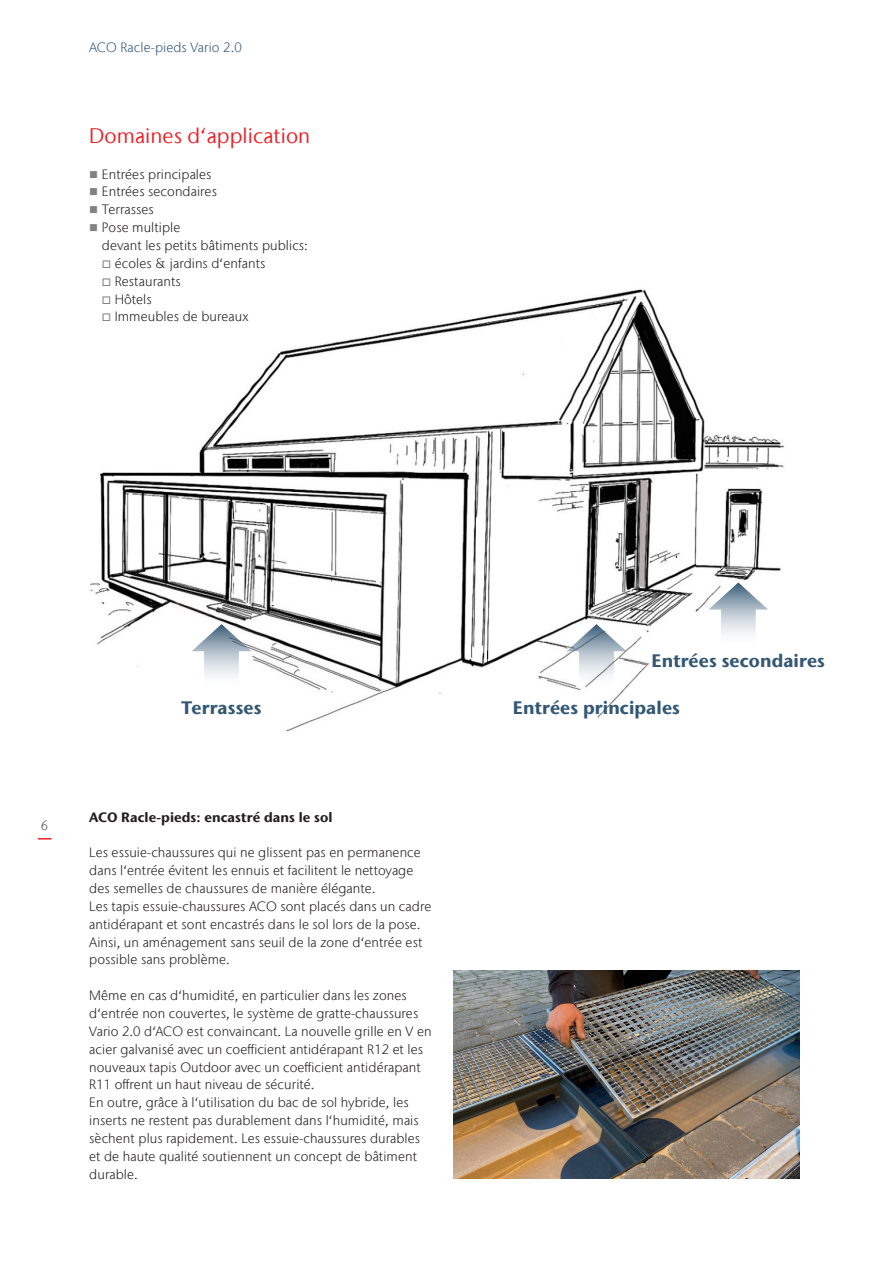
<style>
.page{position:relative;width:893px;height:1263px;background:#fff}
.page>*{position:absolute;margin:0;border:0;box-sizing:border-box;transform-origin:0 0}
.Intermediate_heading{font:21px "Stone Sans IIITC Com";letter-spacing:.005em;color:#ee1d23}
.Accentuation{font:700 18px "Stone Sans IIITC Com";letter-spacing:.005em;color:#335875}
.Body_copy{font:300 13.5px/17.9px "Stone Sans IIITC Com";letter-spacing:.005em;color:#231f20}
.Subheadline{font:700 13.5px "Stone Sans IIITC Com";letter-spacing:.005em;color:#231f20}
.Rubrication{font:300 13.5px "Stone Sans IIITC Com";letter-spacing:.005em;color:#335875}
.t1{font:300 13.5px "Stone Sans IIITC Com";color:#57585a}
.s1{color:#808285}
</style>
<div class="page">
<svg style="left:38px;top:838px;width:13px;height:1px"></svg>
<img style="left:90px;top:289px;width:694px;height:443px">
<svg style="left:708px;top:582px;width:60px;height:88px"></svg>
<svg style="left:567px;top:624px;width:59px;height:87px"></svg>
<svg style="left:192px;top:624px;width:59px;height:87px"></svg>
<img style="left:453px;top:970px;width:346px;height:209px">
<p class="Rubrication" style="left:89px;top:38px;width:154px">ACO Racle-pieds Vario 2.0</p>
<p class="Intermediate_heading" style="left:89px;top:123px;width:223px">Domaines d‘application</p>
<p class="Body_copy" style="left:89px;top:165px;width:124px"><span class="s1">■</span> Entrées principales</p>
<p class="Body_copy" style="left:89px;top:183px;width:129px"><span class="s1">■</span> Entrées secondaires</p>
<p class="Body_copy" style="left:89px;top:201px;width:66px"><span class="s1">■</span> Terrasses</p>
<p class="Body_copy" style="left:102px;top:218px;width:207px;text-indent:-13px"><span class="s1">■</span> Pose multiple<br>devant les petits bâtiments publics:</p>
<p class="Body_copy" style="left:102px;top:254px;width:165px"><span class="s1">□</span> écoles &amp; jardins d‘enfants</p>
<p class="Body_copy" style="left:102px;top:272px;width:80px"><span class="s1">□</span> Restaurants</p>
<p class="Body_copy" style="left:102px;top:290px;width:51px"><span class="s1">□</span> Hôtels</p>
<p class="Body_copy" style="left:102px;top:308px;width:148px"><span class="s1">□</span> Immeubles de bureaux</p>
<p class="t1" style="left:41px;top:816px;width:9px">6</p>
<p class="Accentuation" style="left:652px;top:649px;width:175px">Entrées secondaires</p>
<p class="Accentuation" style="left:182px;top:696px;width:81px">Terrasses</p>
<p class="Accentuation" style="left:513px;top:696px;width:169px">Entrées principales</p>
<p class="Subheadline" style="left:89px;top:808px;width:245px">ACO Racle-pieds: encastré dans le sol</p>
<p class="Body_copy" style="left:89px;top:843px;width:344px">Les essuie-chaussures qui ne glissent pas en permanence dans l‘entrée évitent les ennuis et facilitent le nettoyage des semelles de chaussures de manière élégante.<br>Les tapis essuie-chaussures ACO sont placés dans un cadre antidérapant et sont encastrés dans le sol lors de la pose.<br>Ainsi, un aménagement sans seuil de la zone d‘entrée est possible sans problème.</p>
<p class="Body_copy" style="left:89px;top:986px;width:344px">Même en cas d‘humidité, en particulier dans les zones d‘entrée non couvertes, le système de gratte-chaussures Vario 2.0 d‘ACO est convaincant. La nouvelle grille en V en acier galvanisé avec un coefficient antidérapant R12 et les nouveaux tapis Outdoor avec un coefficient antidérapant R11 offrent un haut niveau de sécurité.<br>En outre, grâce à l‘utilisation du bac de sol hybride, les inserts ne restent pas durablement dans l‘humidité, mais sèchent plus rapidement. Les essuie-chaussures durables et de haute qualité soutiennent un concept de bâtiment durable.</p>
</div>
